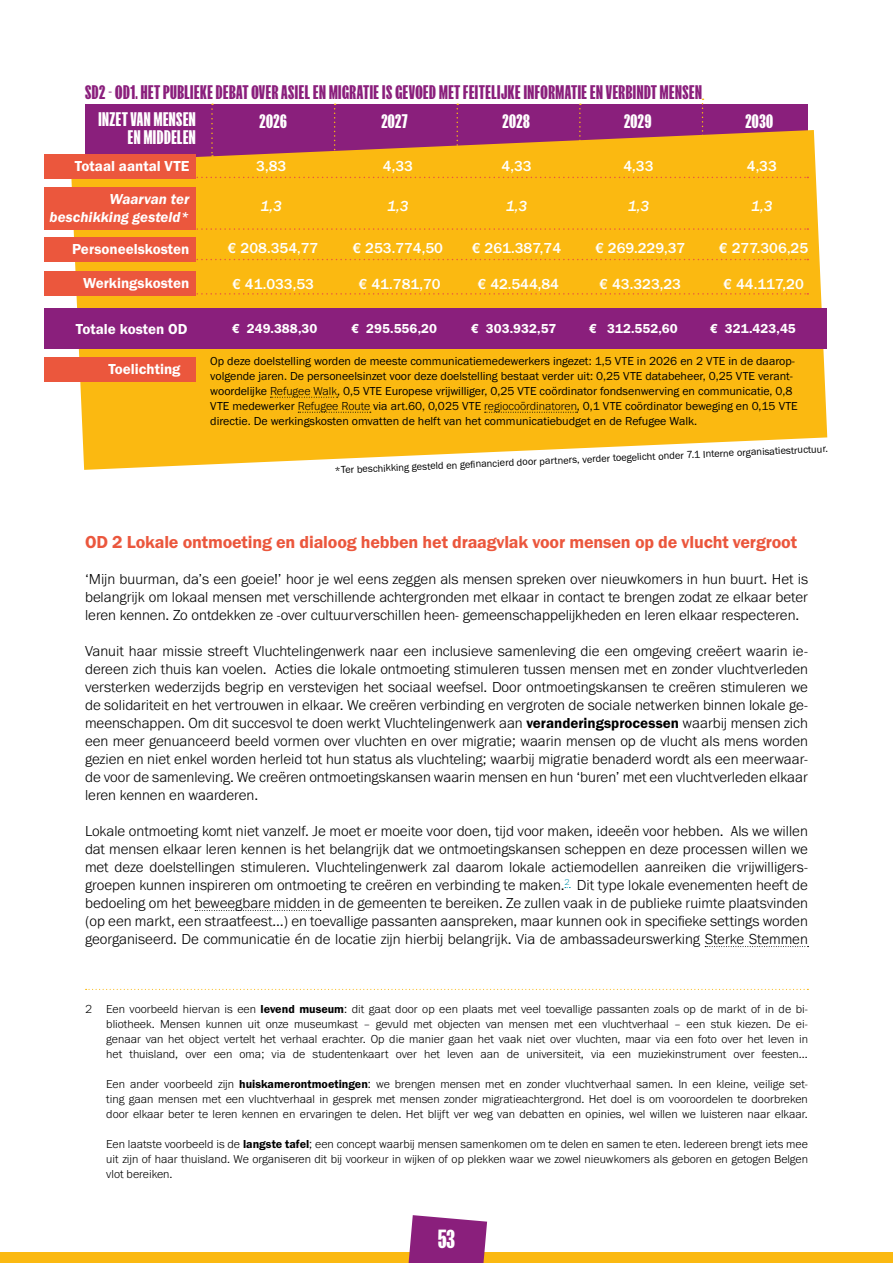
<style>
.page{position:relative;width:893px;height:1263px;background:#fff}
.page>*{position:absolute;margin:0;border:0;box-sizing:border-box;transform-origin:0 0}
.t1{font:700 24px "FK Screamer";color:#fff}
.t2{font:700 18px "FK Screamer";letter-spacing:.03em;color:#8a1f7c}
.t3{font:18px "Franklin Gothic URW Dem";letter-spacing:-.01em;color:#eb573d}
.t4{font:700 18px/18px "FK Screamer";letter-spacing:.03em;color:#fff;text-align:right}
.t5{font:300 15px/18px "Franklin Gothic URW";color:#000;text-align:justify}
.t6{font:500 15px "Franklin Gothic URW";color:#fff}
.t7{font:15px "Franklin Gothic URW Dem";color:#fff}
.t8{font:15px/18px "Franklin Gothic URW Dem Ita";color:#fff;text-align:right}
.t9{font:15px "Franklin Gothic URW Med Ita";color:#fff}
.t10{font:13.5px "Franklin Gothic URW Dem";color:#fff}
.t11{font:300 12px/15px "Franklin Gothic URW";color:#000;text-align:justify}
.t12{font:12px/15px "Franklin Gothic URW Boo";color:#000}
.t13{font:10.5px "Franklin Gothic URW Boo";color:#000}
.s1{font-family:"Franklin Gothic URW";font-weight:300}
.s2{font-family:"Franklin Gothic URW Dem";font-weight:400}
</style>
<div class="page">
<div style="left:0;top:1252px;width:893px;height:11px;background:#fbb911"></div>
<svg style="left:408px;top:1215px;width:79px;height:48px;background:#973888"></svg>
<svg style="left:195px;top:910px;width:126px;height:1px"></svg>
<svg style="left:705px;top:946px;width:103px;height:1px"></svg>
<svg style="left:86px;top:989px;width:722px;height:1px"></svg>
<div style="left:85px;top:104px;width:723px;height:149px;background:#8a1f7c"></div>
<svg style="left:71px;top:130px;width:756px;height:340px;background:#f4b529"></svg>
<div style="left:44px;top:155px;width:152px;height:24px;background:#eb573d"></div>
<div style="left:44px;top:238px;width:152px;height:24px;background:#eb573d"></div>
<div style="left:44px;top:188px;width:152px;height:42px;background:#eb573d"></div>
<div style="left:44px;top:271px;width:152px;height:24px;background:#eb573d"></div>
<div style="left:44px;top:357px;width:152px;height:24px;background:#eb573d"></div>
<div style="left:44px;top:309px;width:783px;height:40px;background:#8a1f7c"></div>
<svg style="left:196px;top:177px;width:612px;height:1px"></svg>
<svg style="left:211px;top:104px;width:2px;height:53px"></svg>
<svg style="left:334px;top:104px;width:2px;height:67px"></svg>
<svg style="left:456px;top:104px;width:2px;height:67px"></svg>
<svg style="left:579px;top:104px;width:2px;height:67px"></svg>
<svg style="left:702px;top:99px;width:1px;height:67px"></svg>
<svg style="left:196px;top:293px;width:612px;height:2px"></svg>
<svg style="left:196px;top:259px;width:612px;height:1px"></svg>
<svg style="left:196px;top:228px;width:612px;height:2px"></svg>
<svg style="left:270px;top:397px;width:68px;height:1px"></svg>
<svg style="left:298px;top:412px;width:73px;height:1px"></svg>
<svg style="left:485px;top:412px;width:93px;height:1px"></svg>
<p class="t2" style="left:85px;top:82px;width:618px">SD2 - OD1. HET PUBLIEKE DEBAT OVER ASIEL EN MIGRATIE IS GEVOED MET FEITELIJKE INFORMATIE EN VERBINDT MENSEN</p>
<p class="t4" style="left:98px;top:109px;width:99px">INZET VAN MENSEN<br>EN MIDDELEN</p>
<p class="t4" style="left:259px;top:111px;width:29px">2026</p>
<p class="t4" style="left:381px;top:111px;width:28px">2027</p>
<p class="t4" style="left:502px;top:111px;width:29px">2028</p>
<p class="t4" style="left:624px;top:111px;width:29px">2029</p>
<p class="t4" style="left:745px;top:111px;width:29px">2030</p>
<p class="t7" style="left:75px;top:157px;width:116px">Totaal aantal VTE</p>
<p class="t8" style="left:50px;top:190px;width:141px">Waarvan ter beschikking gesteld*</p>
<p class="t7" style="left:72px;top:240px;width:119px">Personeelskosten</p>
<p class="t7" style="left:83px;top:274px;width:108px">Werkingskosten</p>
<p class="t7" style="left:76px;top:320px;width:113px">Totale kosten OD</p>
<p class="t7" style="left:108px;top:359px;width:74px">Toelichting</p>
<p class="t6" style="left:256px;top:157px;width:32px">3,83</p>
<p class="t6" style="left:383px;top:157px;width:32px">4,33</p>
<p class="t6" style="left:501px;top:157px;width:32px">4,33</p>
<p class="t6" style="left:623px;top:157px;width:32px">4,33</p>
<p class="t6" style="left:747px;top:157px;width:32px">4,33</p>
<p class="t9" style="left:261px;top:197px;width:23px">1,3</p>
<p class="t6" style="left:228px;top:239px;width:92px">€ 208.354,77</p>
<p class="t9" style="left:387px;top:197px;width:23px">1,3</p>
<p class="t6" style="left:353px;top:239px;width:92px">€ 253.774,50</p>
<p class="t9" style="left:506px;top:197px;width:23px">1,3</p>
<p class="t6" style="left:472px;top:239px;width:91px">€ 261.387,74</p>
<p class="t9" style="left:628px;top:197px;width:23px">1,3</p>
<p class="t6" style="left:595px;top:239px;width:91px">€ 269.229,37</p>
<p class="t9" style="left:751px;top:197px;width:23px">1,3</p>
<p class="t6" style="left:719px;top:239px;width:91px">€ 277.306,25</p>
<p class="t6" style="left:232px;top:275px;width:83px">€ 41.033,53</p>
<p class="t6" style="left:359px;top:275px;width:83px">€ 41.781,70</p>
<p class="t6" style="left:478px;top:275px;width:83px">€ 42.544,84</p>
<p class="t6" style="left:600px;top:275px;width:83px">€ 43.323,23</p>
<p class="t6" style="left:724px;top:275px;width:82px">€ 44.117,20</p>
<p class="t10" style="left:232px;top:321px;width:87px">€ 249.388,30</p>
<p class="t10" style="left:352px;top:321px;width:87px">€ 295.556,20</p>
<p class="t10" style="left:471px;top:321px;width:87px">€ 303.932,57</p>
<p class="t10" style="left:589px;top:321px;width:90px">€ 312.552,60</p>
<p class="t10" style="left:710px;top:321px;width:87px">€ 321.423,45</p>
<p class="t12" style="left:210px;top:353px;width:589px">Op deze doelstelling worden de meeste communicatiemedewerkers ingezet: 1,5 VTE in 2026 en 2 VTE in de daarop&shy;volgende jaren. De personeelsinzet voor deze doelstelling bestaat verder uit: 0,25 VTE databeheer, 0,25 VTE verant&shy;woordelijke <span class="s1">Refugee Walk</span>, 0,5 VTE Europese vrijwilliger, 0,25 VTE coördinator fondsenwerving en communicatie, 0,8<br>VTE medewerker <span class="s1">Refugee Route</span> via art.60, 0,025 VTE <span class="s1">regiocoördinatoren</span>, 0,1 VTE coördinator beweging en 0,15 VTE directie. De werkingskosten omvatten de helft van het communicatiebudget en de Refugee Walk.</p>
<p class="t13" style="left:334px;top:461px;width:495px;rotate:-2deg">*Ter beschikking gesteld en gefi nancierd door partners, verder toegelicht onder 7.1 Interne organisatiestructuur.</p>
<p class="t3" style="left:85px;top:531px;width:713px">OD 2 Lokale ontmoeting en dialoog hebben het draagvlak voor mensen op de vlucht vergroot</p>
<p class="t5" style="left:85px;top:570px;width:724px">‘Mijn buurman, da’s een goeie!’ hoor je wel eens zeggen als mensen spreken over nieuwkomers in hun buurt. Het is belangrijk om lokaal mensen met verschillende achtergronden met elkaar in contact te brengen zodat ze elkaar beter leren kennen. Zo ontdekken ze -over cultuurverschillen heen- gemeenschappelijkheden en leren elkaar respecteren.</p>
<p class="t5" style="left:85px;top:642px;width:724px">Vanuit haar missie streeft Vluchtelingenwerk naar een inclusieve samenleving die een omgeving creëert waarin ie&shy;dereen zich thuis kan voelen. Acties die lokale ontmoeting stimuleren tussen mensen met en zonder vluchtverleden versterken wederzijds begrip en verstevigen het sociaal weefsel. Door ontmoetingskansen te creëren stimuleren we de solidariteit en het vertrouwen in elkaar. We creëren verbinding en vergroten de sociale netwerken binnen lokale ge&shy;meenschappen. Om dit succesvol te doen werkt Vluchtelingenwerk aan <span class="s2">veranderingsprocessen</span> waarbij mensen zich een meer genuanceerd beeld vormen over vluchten en over migratie; waarin mensen op de vlucht als mens worden gezien en niet enkel worden herleid tot hun status als vluchteling; waarbij migratie benaderd wordt als een meerwaar&shy;de voor de samenleving. We creëren ontmoetingskansen waarin mensen en hun ‘buren’ met een vluchtverleden elkaar leren kennen en waarderen.</p>
<p class="t5" style="left:85px;top:822px;width:724px">Lokale ontmoeting komt niet vanzelf. Je moet er moeite voor doen, tijd voor maken, ideeën voor hebben. Als we willen dat mensen elkaar leren kennen is het belangrijk dat we ontmoetingskansen scheppen en deze processen willen we met deze doelstellingen stimuleren. Vluchtelingenwerk zal daarom lokale actiemodellen aanreiken die vrijwilligers&shy;groepen kunnen inspireren om ontmoeting te creëren en verbinding te maken.<sup>2</sup> Dit type lokale evenementen heeft de bedoeling om het beweegbare midden in de gemeenten te bereiken. Ze zullen vaak in de publieke ruimte plaatsvinden (op een markt, een straatfeest…) en toevallige passanten aanspreken, maar kunnen ook in specifieke settings worden georganiseerd. De communicatie én de locatie zijn hierbij belangrijk. Via de ambassadeurswerking Sterke Stemmen</p>
<p class="t11" style="left:106px;top:1001px;width:703px;text-indent:-21px">2 Een voorbeeld hiervan is een <span class="s2">levend museum</span>: dit gaat door op een plaats met veel toevallige passanten zoals op de markt of in de bi&shy;bliotheek. Mensen kunnen uit onze museumkast – gevuld met objecten van mensen met een vluchtverhaal – een stuk kiezen. De ei&shy;genaar van het object vertelt het verhaal erachter. Op die manier gaan het vaak niet over vluchten, maar via een foto over het leven in het thuisland, over een oma; via de studentenkaart over het leven aan de universiteit, via een muziekinstrument over feesten…</p>
<p class="t11" style="left:106px;top:1076px;width:703px">Een ander voorbeeld zijn <span class="s2">huiskamerontmoetingen</span>: we brengen mensen met en zonder vluchtverhaal samen. In een kleine, veilige set&shy;ting gaan mensen met een vluchtverhaal in gesprek met mensen zonder migratieachtergrond. Het doel is om vooroordelen te doorbreken door elkaar beter te leren kennen en ervaringen te delen. Het blijft ver weg van debatten en opinies, wel willen we luisteren naar elkaar.</p>
<p class="t11" style="left:106px;top:1136px;width:703px">Een laatste voorbeeld is de <span class="s2">langste tafel</span>; een concept waarbij mensen samenkomen om te delen en samen te eten. Iedereen brengt iets mee uit zijn of haar thuisland. We organiseren dit bij voorkeur in wijken of op plekken waar we zowel nieuwkomers als geboren en getogen Belgen vlot bereiken.</p>
<h1 class="t1" style="left:438px;top:1225px;width:18px">53</h1>
</div>
